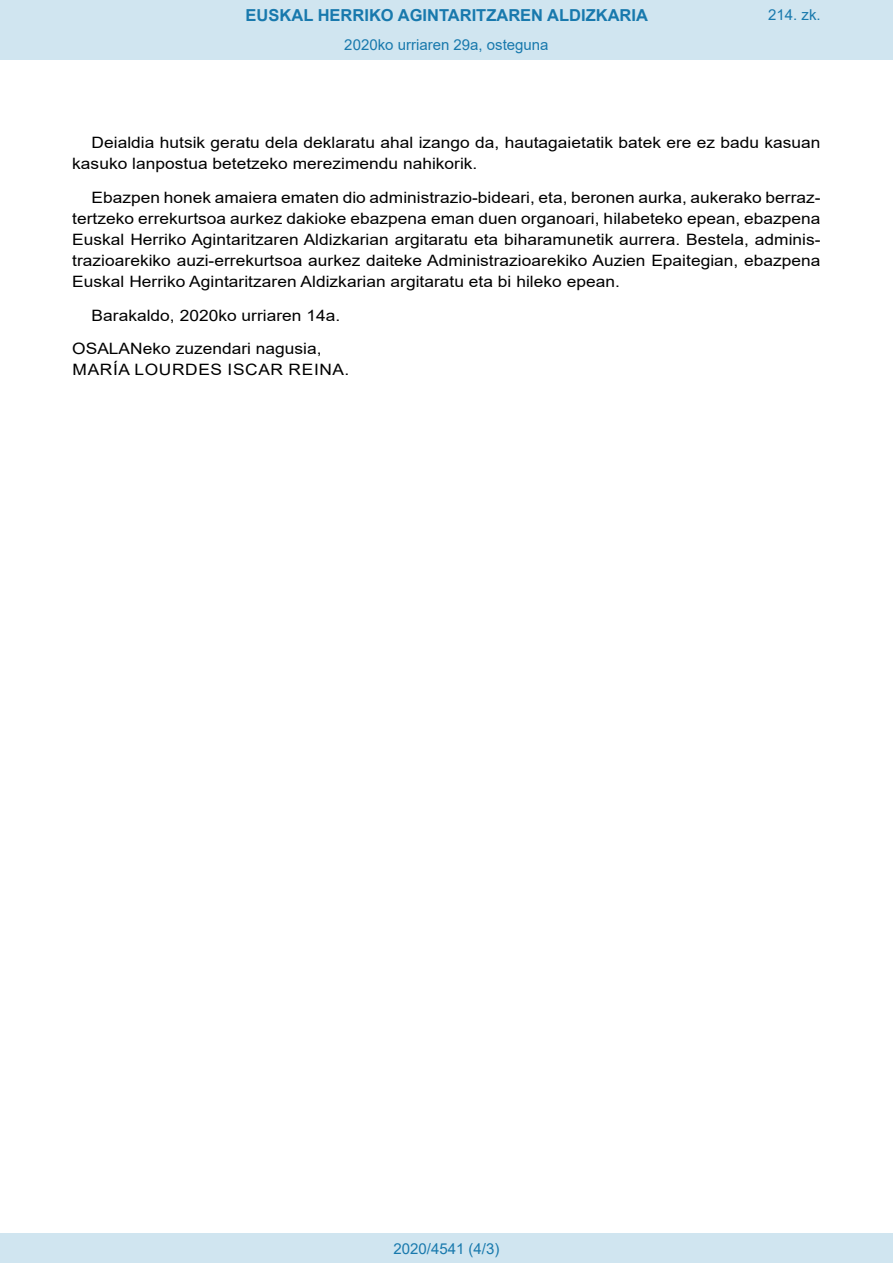
<style>
.page{position:relative;width:893px;height:1263px;background:#fff}
.page>*{position:absolute;margin:0;border:0;box-sizing:border-box;transform-origin:0 0}
.t1{font:700 16.5px "Arial";color:#1879ad}
.BOPVDetalle{font:15.6px/21px "Arial";color:#000;scale:1.11 1}
.BOPVFirmaLugFec{font:15.6px "Arial";color:#000;scale:1.11 1}
.BOPVFirmaPuesto{font:15.6px "Arial";color:#000;scale:1.11 1}
.BOPVFirmaNombre{font:15.6px "Arial";letter-spacing:.035em;color:#000;scale:1.11 1}
.Paginacion_Centro{font:15px "Arial";color:#1879ad}
</style>
<div class="page">
<div style="left:0;top:0;width:893px;height:60px;background:#d0e5f0"></div>
<div style="left:0;top:1233px;width:893px;height:30px;background:#d0e5f0"></div>
<p class="t1" style="left:246px;top:3px;width:404px">EUSKAL HERRIKO AGINTARITZAREN ALDIZKARIA</p>
<p class="Paginacion_Centro" style="left:344px;top:35px;width:206px">2020ko urriaren 29a, osteguna</p>
<p class="Paginacion_Centro" style="left:768px;top:5px;width:54px">214. zk.</p>
<p class="BOPVDetalle" style="left:72px;top:132px;width:676px;text-indent:19px">Deialdia hutsik geratu dela deklaratu ahal izango da, hautagaietatik batek ere ez badu kasuan kasuko lanpostua betetzeko merezimendu nahikorik.</p>
<p class="BOPVDetalle" style="left:72px;top:187px;width:676px;text-align:justify;text-indent:19px">Ebazpen honek amaiera ematen dio administrazio-bideari, eta, beronen aurka, aukerako berraz&shy;tertzeko errekurtsoa aurkez dakioke ebazpena eman duen organoari, hilabeteko epean, ebazpena Euskal Herriko Agintaritzaren Aldizkarian argitaratu eta biharamunetik aurrera. Bestela, adminis&shy;trazioarekiko auzi-errekurtsoa aurkez daiteke Administrazioarekiko Auzien Epaitegian, ebazpena Euskal Herriko Agintaritzaren Aldizkarian argitaratu eta bi hileko epean.</p>
<p class="BOPVFirmaLugFec" style="left:92px;top:304px;width:225px">Barakaldo, 2020ko urriaren 14a.</p>
<p class="BOPVFirmaPuesto" style="left:72px;top:338px;width:226px">OSALANeko zuzendari nagusia,</p>
<p class="BOPVFirmaNombre" style="left:73px;top:359px;width:251px">MARÍA LOURDES ISCAR REINA.</p>
<p class="Paginacion_Centro" style="left:393px;top:1238px;width:107px">2020/4541 (4/3)</p>
</div>
